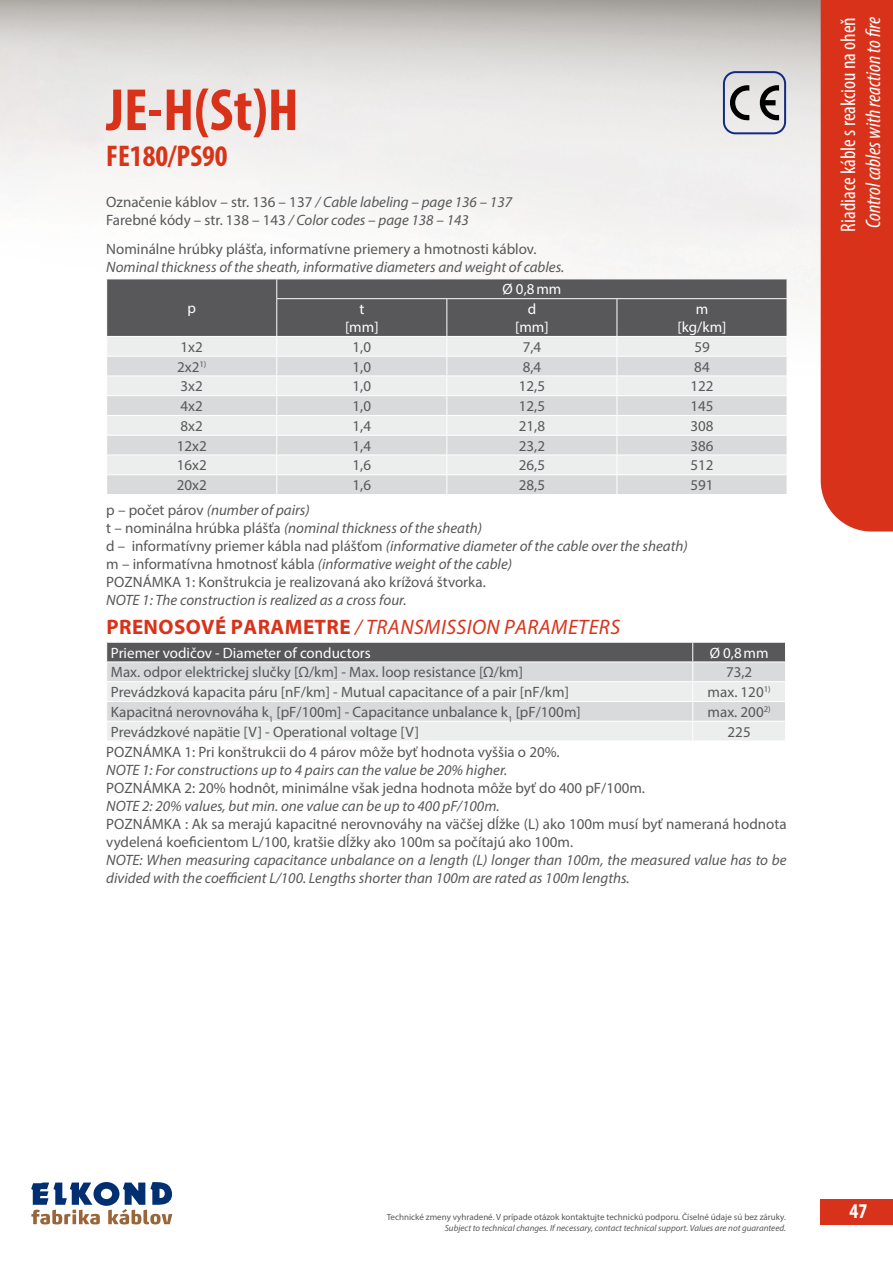
<style>
.page{position:relative;width:893px;height:1263px;background:#fff}
.page>*{position:absolute;margin:0;border:0;box-sizing:border-box;transform-origin:0 0}
.t1{font:700 condensed 60px "Myriad Pro";color:#d9321a}
.t2{font:700 condensed 30px "Myriad Pro";color:#d8341a}
.t3{font:italic 21px "Myriad Pro";letter-spacing:.02em;color:#d9321a}
.t4{font:italic condensed 21px "Myriad Pro";color:#fff}
.t5{font:condensed 21px "Myriad Pro";color:#fff}
.t6{font:700 condensed 21px "Myriad Pro";color:#fff}
.t7{font:15px/18px "Myriad Pro";color:#58585a}
.t8{font:italic 15px/18px "Myriad Pro";color:#58585a}
.t9{font:15px/18px "Myriad Pro";color:#fff;text-align:center}
.t10{font:9px "Myriad Pro";color:#58585a}
.t11{font:italic 9px "Myriad Pro";color:#58585a}
.s1{font-style:italic}
.s2{font-weight:700;font-style:normal}
</style>
<div class="page">
<div style="left:821px;top:0;width:72px;height:531px;background:#d9321a"></div>
<svg style="left:723px;top:71px;width:63px;height:63px;background:#adafb7"></svg>
<div style="left:821px;top:1199px;width:72px;height:25px;background:#d9321a"></div>
<svg style="left:31px;top:1182px;width:142px;height:42px"></svg>
<svg style="left:106px;top:279px;width:682px;height:215px;background:#c0c1c1"></svg>
<svg style="left:106px;top:642px;width:680px;height:98px;background:#cacacb"></svg>
<h1 class="t1" style="left:106px;top:73px;width:194px">JE-H(St)H</h1>
<h2 class="t2" style="left:106px;top:137px;width:123px">FE180/PS90</h2>
<p class="t7" style="left:106px;top:193px;width:407px">Označenie káblov – str. 136 – 137 <span class="s1">/ Cable labeling – page 136 – 137<br></span>Farebné kódy – str. 138 – 143 <span class="s1">/ Color codes – page 138 – 143</span></p>
<p class="t7" style="left:106px;top:239px;width:432px">Nominálne hrúbky plášťa, informatívne priemery a hmotnosti káblov.</p>
<p class="t8" style="left:106px;top:257px;width:459px">Nominal thickness of the sheath, informative diameters and weight of cables.</p>
<p class="t9" style="left:187px;top:299px;width:10px">p</p>
<p class="t9" style="left:502px;top:280px;width:60px">Ø 0,8mm</p>
<p class="t9" style="left:345px;top:300px;width:35px">t [mm]</p>
<p class="t9" style="left:515px;top:300px;width:35px">d [mm]</p>
<p class="t9" style="left:678px;top:300px;width:50px">m [kg/km]</p>
<p class="t7" style="left:181px;top:338px;width:24px">1x2</p>
<p class="t7" style="left:353px;top:338px;width:20px">1,0</p>
<p class="t7" style="left:523px;top:338px;width:20px">7,4</p>
<p class="t7" style="left:694px;top:338px;width:17px">59</p>
<p class="t7" style="left:177px;top:357px;width:31px">2x2<sup>1)</sup></p>
<p class="t7" style="left:353px;top:357px;width:20px">1,0</p>
<p class="t7" style="left:523px;top:357px;width:20px">8,4</p>
<p class="t7" style="left:694px;top:357px;width:17px">84</p>
<p class="t7" style="left:181px;top:377px;width:24px">3x2</p>
<p class="t7" style="left:353px;top:377px;width:20px">1,0</p>
<p class="t7" style="left:519px;top:377px;width:28px">12,5</p>
<p class="t7" style="left:690px;top:377px;width:25px">122</p>
<p class="t7" style="left:181px;top:397px;width:24px">4x2</p>
<p class="t7" style="left:353px;top:397px;width:20px">1,0</p>
<p class="t7" style="left:519px;top:397px;width:28px">12,5</p>
<p class="t7" style="left:690px;top:397px;width:25px">145</p>
<p class="t7" style="left:181px;top:417px;width:24px">8x2</p>
<p class="t7" style="left:353px;top:417px;width:20px">1,4</p>
<p class="t7" style="left:519px;top:417px;width:28px">21,8</p>
<p class="t7" style="left:690px;top:417px;width:25px">308</p>
<p class="t7" style="left:177px;top:436px;width:32px">12x2</p>
<p class="t7" style="left:353px;top:436px;width:20px">1,4</p>
<p class="t7" style="left:519px;top:436px;width:28px">23,2</p>
<p class="t7" style="left:690px;top:436px;width:25px">386</p>
<p class="t7" style="left:177px;top:456px;width:32px">16x2</p>
<p class="t7" style="left:353px;top:456px;width:20px">1,6</p>
<p class="t7" style="left:519px;top:456px;width:28px">26,5</p>
<p class="t7" style="left:690px;top:456px;width:25px">512</p>
<p class="t7" style="left:177px;top:476px;width:32px">20x2</p>
<p class="t7" style="left:353px;top:476px;width:20px">1,6</p>
<p class="t7" style="left:519px;top:476px;width:28px">28,5</p>
<p class="t7" style="left:690px;top:476px;width:25px">591</p>
<p class="t7" style="left:106px;top:501px;width:583px">p – počet párov <span class="s1">(number of pairs)<br></span>t – nominálna hrúbka plášťa <span class="s1">(nominal thickness of the sheath)<br></span>d – informatívny priemer kábla nad plášťom <span class="s1">(informative diameter of the cable over the sheath) </span>m – informatívna hmotnosť kábla <span class="s1">(informative weight of the cable)<br></span>POZNÁMKA 1: Konštrukcia je realizovaná ako krížová štvorka.</p>
<p class="t8" style="left:106px;top:591px;width:302px">NOTE 1: The construction is realized as a cross four.</p>
<h3 class="t3" style="left:107px;top:614px;width:515px"><span class="s2">PRENOSOVÉ PARAMETRE</span> / TRANSMISSION PARAMETERS</h3>
<p class="t9" style="left:111px;top:643px;width:261px">Priemer vodičov - Diameter of conductors</p>
<p class="t9" style="left:710px;top:643px;width:60px">Ø 0,8mm</p>
<p class="t7" style="left:111px;top:663px;width:414px">Max. odpor elektrickej slučky [Ω/km] - Max. loop resistance [Ω/km]</p>
<p class="t7" style="left:726px;top:663px;width:28px">73,2</p>
<p class="t7" style="left:111px;top:683px;width:460px">Prevádzková kapacita páru [nF/km] - Mutual capacitance of a pair [nF/km]</p>
<p class="t7" style="left:708px;top:683px;width:65px">max. 120<sup>1)</sup></p>
<p class="t7" style="left:111px;top:703px;width:471px">Kapacitná nerovnováha k<sub>1</sub> [pF/100m] - Capacitance unbalance k<sub>1</sub> [pF/100m]</p>
<p class="t7" style="left:708px;top:703px;width:65px">max. 200<sup>2)</sup></p>
<p class="t7" style="left:111px;top:722px;width:310px">Prevádzkové napätie [V] - Operational voltage [V]</p>
<p class="t7" style="left:728px;top:722px;width:25px">225</p>
<p class="t7" style="left:106px;top:742px;width:455px">POZNÁMKA 1: Pri konštrukcii do 4 párov môže byť hodnota vyššia o 20%.</p>
<p class="t8" style="left:106px;top:760px;width:403px">NOTE 1: For constructions up to 4 pairs can the value be 20% higher.</p>
<p class="t7" style="left:106px;top:778px;width:540px">POZNÁMKA 2: 20% hodnôt, minimálne však jedna hodnota môže byť do 400 pF/100m.</p>
<p class="t8" style="left:106px;top:796px;width:395px">NOTE 2: 20% values, but min. one value can be up to 400 pF/100m.</p>
<p class="t7" style="left:106px;top:814px;width:682px">POZNÁMKA : Ak sa merajú kapacitné nerovnováhy na väčšej dĺžke (L) ako 100m musí byť nameraná hodnota vydelená koeficientom L/100, kratšie dĺžky ako 100m sa počítajú ako 100m.</p>
<p class="t8" style="left:106px;top:850px;width:682px">NOTE: When measuring capacitance unbalance on a length (L) longer than 100m, the measured value has to be divided with the coefficient L/100. Lengths shorter than 100m are rated as 100m lengths.</p>
<h3 class="t5" style="left:835px;top:231px;width:216px;rotate:-90deg">Riadiace káble s reakciou na oheň</h3>
<h3 class="t4" style="left:861px;top:228px;width:212px;rotate:-90deg">Control cables with reaction to fire</h3>
<p class="t10" style="left:387px;top:1212px;width:401px">Technické zmeny vyhradené. V prípade otázok kontaktujte technickú podporu. Číselné údaje sú bez záruky.</p>
<p class="t11" style="left:445px;top:1223px;width:343px">Subject to technical changes. If necessary, contact technical support. Values are not guaranteed.</p>
<h3 class="t6" style="left:850px;top:1198px;width:19px">47</h3>
</div>
